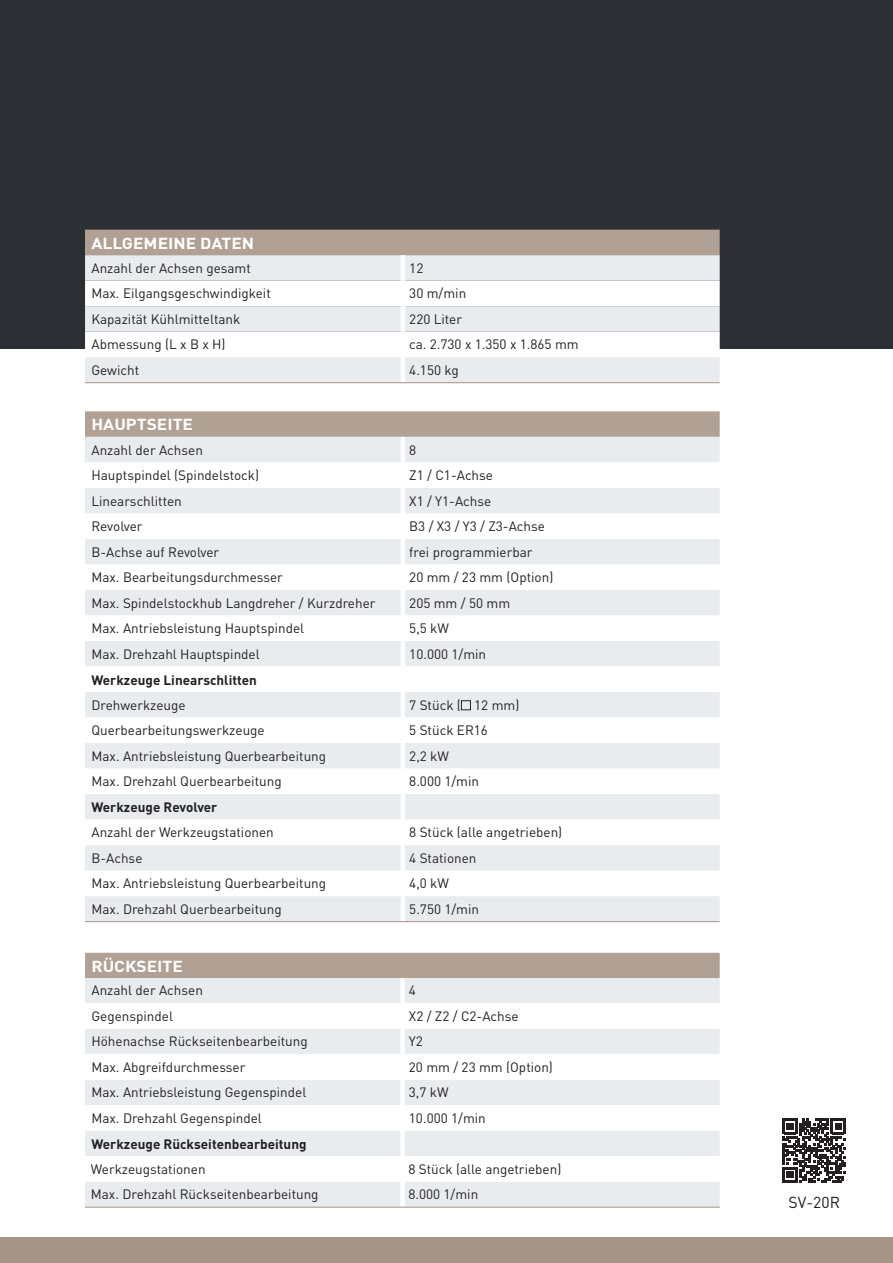
<style>
.page{position:relative;width:893px;height:1263px;background:#fff}
.page>*{position:absolute;margin:0;border:0;box-sizing:border-box;transform-origin:0 0}
.t1{font:700 15.75px "DIN";color:#fff;scale:1.1 1}
.t2{font:15.75px "DIN";color:#231f20}
.t3{font:13.5px "DIN";color:#231f20}
.t4{font:700 13.5px "DIN";color:#231f20}
</style>
<div class="page">
<div style="left:0;top:1237px;width:893px;height:26px;background:#a59488"></div>
<div style="left:0;top:0;width:893px;height:349px;background:#2c2f34"></div>
<svg style="left:85px;top:411px;width:635px;height:26px;background:#b2a397"></svg>
<div style="left:85px;top:437px;width:635px;height:484px;background:#e9ecef"></div>
<svg style="left:85px;top:462px;width:635px;height:51px"></svg>
<svg style="left:85px;top:513px;width:635px;height:383px"></svg>
<hr style="left:401px;top:437px;width:4px;height:25px;background:#fff">
<hr style="left:401px;top:462px;width:4px;height:26px;background:#fff">
<hr style="left:401px;top:488px;width:4px;height:25px;background:#fff">
<hr style="left:401px;top:513px;width:4px;height:26px;background:#fff">
<hr style="left:401px;top:539px;width:4px;height:25px;background:#fff">
<hr style="left:401px;top:564px;width:4px;height:26px;background:#fff">
<hr style="left:401px;top:590px;width:4px;height:25px;background:#fff">
<hr style="left:401px;top:641px;width:4px;height:25px;background:#fff">
<hr style="left:401px;top:692px;width:4px;height:25px;background:#fff">
<hr style="left:401px;top:717px;width:4px;height:26px;background:#fff">
<hr style="left:401px;top:743px;width:4px;height:25px;background:#fff">
<hr style="left:401px;top:768px;width:4px;height:26px;background:#fff">
<hr style="left:401px;top:820px;width:4px;height:25px;background:#fff">
<hr style="left:401px;top:845px;width:4px;height:26px;background:#fff">
<hr style="left:401px;top:871px;width:4px;height:25px;background:#fff">
<hr style="left:401px;top:896px;width:4px;height:25px;background:#fff">
<hr style="left:401px;top:615px;width:4px;height:26px;background:#fff">
<div style="left:717px;top:666px;width:5px;height:26px;background:#fff"></div>
<hr style="left:401px;top:794px;width:4px;height:26px;background:#fff">
<hr style="left:85px;top:921px;width:318px;height:1px;background:#a59488">
<hr style="left:403px;top:921px;width:317px;height:1px;background:#a59488">
<div style="left:461px;top:700px;width:10px;height:10px;border:1px solid #231f20"></div>
<div style="left:85px;top:230px;width:635px;height:25px;background:#b1a195"></div>
<div style="left:85px;top:255px;width:635px;height:127px;background:#e9ecef"></div>
<div style="left:85px;top:281px;width:635px;height:25px;background:#fff"></div>
<div style="left:85px;top:332px;width:635px;height:25px;background:#fff"></div>
<hr style="left:401px;top:255px;width:4px;height:26px;background:#fff">
<hr style="left:401px;top:281px;width:4px;height:25px;background:#fff">
<hr style="left:401px;top:306px;width:4px;height:26px;background:#fff">
<hr style="left:401px;top:332px;width:4px;height:25px;background:#fff">
<hr style="left:401px;top:357px;width:4px;height:25px;background:#fff">
<hr style="left:85px;top:382px;width:318px;height:1px;background:#a59488">
<hr style="left:403px;top:382px;width:317px;height:1px;background:#a59488">
<div style="left:85px;top:953px;width:635px;height:25px;background:#b1a195"></div>
<div style="left:85px;top:978px;width:635px;height:229px;background:#e9ecef"></div>
<svg style="left:85px;top:1003px;width:635px;height:179px"></svg>
<div style="left:400px;top:978px;width:5px;height:25px;background:#fff"></div>
<div style="left:400px;top:1003px;width:5px;height:25px;background:#fff"></div>
<div style="left:400px;top:1028px;width:5px;height:26px;background:#fff"></div>
<div style="left:400px;top:1054px;width:5px;height:25px;background:#fff"></div>
<div style="left:400px;top:1079px;width:5px;height:26px;background:#fff"></div>
<div style="left:400px;top:1105px;width:5px;height:26px;background:#fff"></div>
<div style="left:400px;top:1131px;width:5px;height:25px;background:#fff"></div>
<div style="left:400px;top:1156px;width:5px;height:26px;background:#fff"></div>
<div style="left:400px;top:1182px;width:5px;height:25px;background:#fff"></div>
<hr style="left:85px;top:1207px;width:318px;height:1px;background:#a59488">
<hr style="left:403px;top:1207px;width:317px;height:1px;background:#a59488">
<svg style="left:782px;top:1119px;width:64px;height:63px"></svg>
<p class="t1" style="left:91px;top:233px;width:150px">ALLGEMEINE DATEN</p>
<p class="t3" style="left:91px;top:260px;width:161px">Anzahl der Achsen gesamt</p>
<p class="t3" style="left:409px;top:260px;width:16px">12</p>
<p class="t3" style="left:91px;top:285px;width:181px">Max. Eilgangsgeschwindigkeit</p>
<p class="t3" style="left:409px;top:285px;width:58px">30 m/min</p>
<p class="t3" style="left:91px;top:311px;width:150px">Kapazität Kühlmitteltank</p>
<p class="t3" style="left:409px;top:311px;width:54px">220 Liter</p>
<p class="t3" style="left:91px;top:336px;width:136px">Abmessung (L x B x H)</p>
<p class="t3" style="left:409px;top:336px;width:171px">ca. 2.730 x 1.350 x 1.865 mm</p>
<p class="t3" style="left:91px;top:362px;width:49px">Gewicht</p>
<p class="t3" style="left:409px;top:362px;width:51px">4.150 kg</p>
<p class="t1" style="left:91px;top:414px;width:94px">HAUPTSEITE</p>
<p class="t3" style="left:91px;top:441px;width:113px">Anzahl der Achsen</p>
<p class="t3" style="left:409px;top:441px;width:9px">8</p>
<p class="t3" style="left:91px;top:467px;width:169px">Hauptspindel (Spindelstock)</p>
<p class="t3" style="left:409px;top:467px;width:85px">Z1 / C1-Achse</p>
<p class="t3" style="left:91px;top:492px;width:92px">Linearschlitten</p>
<p class="t3" style="left:409px;top:492px;width:84px">X1 / Y1-Achse</p>
<p class="t3" style="left:91px;top:518px;width:53px">Revolver</p>
<p class="t3" style="left:409px;top:518px;width:137px">B3 / X3 / Y3 / Z3-Achse</p>
<p class="t3" style="left:91px;top:543px;width:129px">B-Achse auf Revolver</p>
<p class="t3" style="left:409px;top:543px;width:125px">frei programmierbar</p>
<p class="t3" style="left:91px;top:569px;width:193px">Max. Bearbeitungsdurchmesser</p>
<p class="t3" style="left:409px;top:569px;width:146px">20 mm / 23 mm (Option)</p>
<p class="t3" style="left:91px;top:594px;width:286px">Max. Spindelstockhub Langdreher / Kurzdreher</p>
<p class="t3" style="left:409px;top:594px;width:102px">205 mm / 50 mm</p>
<p class="t3" style="left:91px;top:620px;width:214px">Max. Antriebsleistung Hauptspindel</p>
<p class="t3" style="left:409px;top:620px;width:41px">5,5 kW</p>
<p class="t3" style="left:91px;top:645px;width:170px">Max. Drehzahl Hauptspindel</p>
<p class="t3" style="left:409px;top:645px;width:78px">10.000 1/min</p>
<p class="t4" style="left:91px;top:671px;width:167px">Werkzeuge Linearschlitten</p>
<p class="t3" style="left:91px;top:696px;width:96px">Drehwerkzeuge</p>
<p class="t3" style="left:409px;top:696px;width:112px">7 Stück ( 12 mm)</p>
<p class="t3" style="left:91px;top:722px;width:175px">Querbearbeitungswerkzeuge</p>
<p class="t3" style="left:409px;top:722px;width:80px">5 Stück ER16</p>
<p class="t3" style="left:91px;top:747px;width:236px">Max. Antriebsleistung Querbearbeitung</p>
<p class="t3" style="left:409px;top:747px;width:41px">2,2 kW</p>
<p class="t3" style="left:91px;top:773px;width:192px">Max. Drehzahl Querbearbeitung</p>
<p class="t3" style="left:409px;top:773px;width:71px">8.000 1/min</p>
<p class="t4" style="left:91px;top:798px;width:127px">Werkzeuge Revolver</p>
<p class="t3" style="left:91px;top:824px;width:184px">Anzahl der Werkzeugstationen</p>
<p class="t3" style="left:409px;top:824px;width:154px">8 Stück (alle angetrieben)</p>
<p class="t3" style="left:91px;top:850px;width:53px">B-Achse</p>
<p class="t3" style="left:409px;top:850px;width:69px">4 Stationen</p>
<p class="t3" style="left:91px;top:875px;width:236px">Max. Antriebsleistung Querbearbeitung</p>
<p class="t3" style="left:409px;top:875px;width:41px">4,0 kW</p>
<p class="t3" style="left:91px;top:901px;width:192px">Max. Drehzahl Querbearbeitung</p>
<p class="t3" style="left:409px;top:901px;width:71px">5.750 1/min</p>
<p class="t1" style="left:91px;top:956px;width:85px">RÜCKSEITE</p>
<p class="t3" style="left:91px;top:982px;width:113px">Anzahl der Achsen</p>
<p class="t3" style="left:409px;top:982px;width:9px">4</p>
<p class="t3" style="left:91px;top:1007px;width:83px">Gegenspindel</p>
<p class="t3" style="left:409px;top:1007px;width:111px">X2 / Z2 / C2-Achse</p>
<p class="t3" style="left:91px;top:1033px;width:218px">Höhenachse Rückseitenbearbeitung</p>
<p class="t3" style="left:409px;top:1033px;width:15px">Y2</p>
<p class="t3" style="left:91px;top:1058px;width:155px">Max. Abgreifdurchmesser</p>
<p class="t3" style="left:409px;top:1058px;width:146px">20 mm / 23 mm (Option)</p>
<p class="t3" style="left:91px;top:1084px;width:216px">Max. Antriebsleistung Gegenspindel</p>
<p class="t3" style="left:409px;top:1084px;width:41px">3,7 kW</p>
<p class="t3" style="left:91px;top:1109px;width:172px">Max. Drehzahl Gegenspindel</p>
<p class="t3" style="left:409px;top:1109px;width:78px">10.000 1/min</p>
<p class="t4" style="left:91px;top:1135px;width:217px">Werkzeuge Rückseitenbearbeitung</p>
<p class="t3" style="left:91px;top:1161px;width:116px">Werkzeugstationen</p>
<p class="t3" style="left:408px;top:1161px;width:154px">8 Stück (alle angetrieben)</p>
<p class="t3" style="left:91px;top:1186px;width:229px">Max. Drehzahl Rückseitenbearbeitung</p>
<p class="t3" style="left:408px;top:1186px;width:71px">8.000 1/min</p>
<p class="t2" style="left:789px;top:1192px;width:53px">SV-20R</p>
</div>
